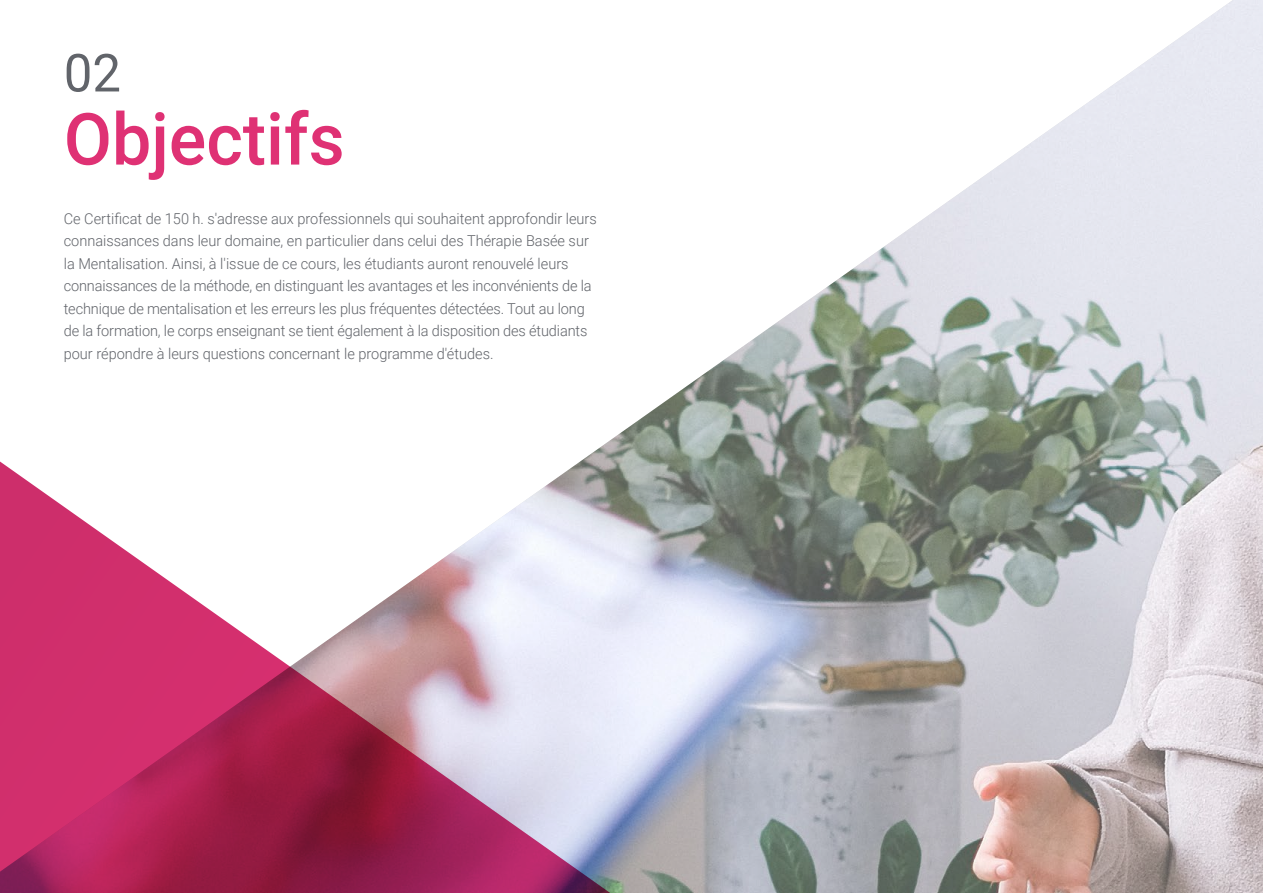
<style>
.page{position:relative;width:1263px;height:893px;background:#fff}
.page>*{position:absolute;margin:0;border:0;box-sizing:border-box;transform-origin:0 0}
.t1{font:500 72px "Roboto";color:#df3174}
.t2{font:52.5px "Roboto";color:#61646a}
.t3{font:300 15px/22.5px "Roboto";color:#61646a}
</style>
<div class="page">
<img style="left:602px;top:0;width:661px;height:893px">
<svg style="left:0;top:446px;width:640px;height:447px"></svg>
<h2 class="t2" style="left:64px;top:36px;width:59px">02</h2>
<h1 class="t1" style="left:64px;top:89px;width:282px">Objectifs</h1>
<p class="t3" style="left:64px;top:207px;width:534px">Ce Certificat de 150 h. s'adresse aux professionnels qui souhaitent approfondir leurs connaissances dans leur domaine, en particulier dans celui des Thérapie Basée sur la Mentalisation. Ainsi, à l'issue de ce cours, les étudiants auront renouvelé leurs connaissances de la méthode, en distinguant les avantages et les inconvénients de la technique de mentalisation et les erreurs les plus fréquentes détectées. Tout au long de la formation, le corps enseignant se tient également à la disposition des étudiants pour répondre à leurs questions concernant le programme d'études.</p>
</div>
